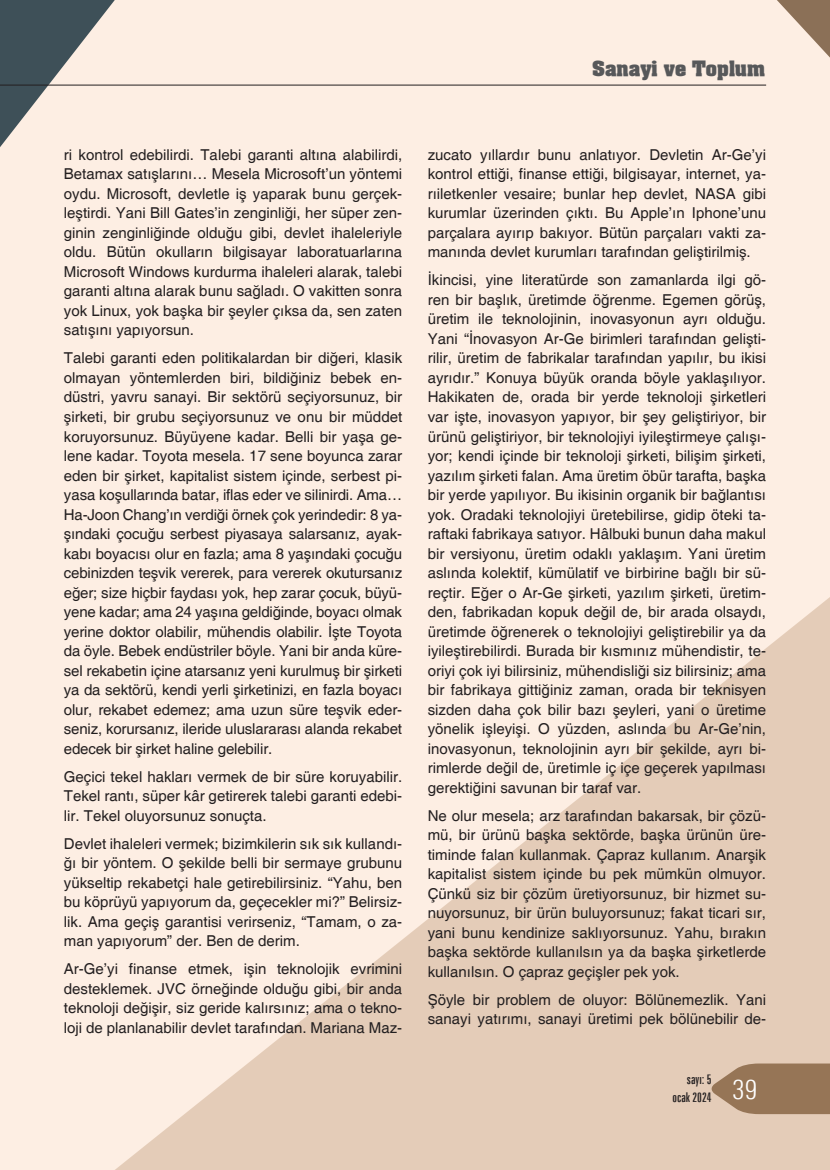
<style>
.page{position:relative;width:830px;height:1170px;background:#fff}
.page>*{position:absolute;margin:0;border:0;box-sizing:border-box;transform-origin:0 0}
.t1{font:300 condensed 27px "Zurich BT";color:#fff}
.t2{font:700 18px "TR Aardvark";color:#57585a}
.bultenmetin{font:15px/19.5px "Helvetica";color:#231f20;text-align:justify}
.t3{font:extra-condensed 13.5px/18px "Zurich BT";color:#231f20;text-align:right}
</style>
<div class="page">
<div style="left:0;top:0;width:829px;height:1169px;background:#fdeee3"></div>
<svg style="left:777px;top:0;width:52px;height:57px"></svg>
<svg style="left:116px;top:598px;width:713px;height:571px"></svg>
<svg style="left:0;top:0;width:115px;height:147px"></svg>
<svg style="left:710px;top:1063px;width:119px;height:50px;background:#a18164"></svg>
<hr style="left:0;top:85px;width:765px;height:1px;background:#231f20">
<p class="t2" style="left:591px;top:55px;width:174px">Sanayi ve Toplum</p>
<p class="bultenmetin" style="left:64px;top:145px;width:340px">ri kontrol edebilirdi. Talebi garanti altına alabilirdi, Betamax satışlarını… Mesela Microsoft’un yöntemi oydu. Microsoft, devletle iş yaparak bunu gerçek&shy;leştirdi. Yani Bill Gates’in zenginliği, her süper zen&shy;ginin zenginliğinde olduğu gibi, devlet ihaleleriyle oldu. Bütün okulların bilgisayar laboratuarlarına Microsoft Windows kurdurma ihaleleri alarak, talebi garanti altına alarak bunu sağladı. O vakitten sonra yok Linux, yok başka bir şeyler çıksa da, sen zaten satışını yapıyorsun.</p>
<p class="bultenmetin" style="left:64px;top:349px;width:340px">Talebi garanti eden politikalardan bir diğeri, klasik olmayan yöntemlerden biri, bildiğiniz bebek en&shy;düstri, yavru sanayi. Bir sektörü seçiyorsunuz, bir şirketi, bir grubu seçiyorsunuz ve onu bir müddet koruyorsunuz. Büyüyene kadar. Belli bir yaşa ge&shy;lene kadar. Toyota mesela. 17 sene boyunca zarar eden bir şirket, kapitalist sistem içinde, serbest pi&shy;yasa koşullarında batar, iflas eder ve silinirdi. Ama… Ha-Joon Chang’ın verdiği örnek çok yerindedir: 8 ya&shy;şındaki çocuğu serbest piyasaya salarsanız, ayak&shy;kabı boyacısı olur en fazla; ama 8 yaşındaki çocuğu cebinizden teşvik vererek, para vererek okutursanız eğer; size hiçbir faydası yok, hep zarar çocuk, büyü&shy;yene kadar; ama 24 yaşına geldiğinde, boyacı olmak yerine doktor olabilir, mühendis olabilir. İşte Toyota da öyle. Bebek endüstriler böyle. Yani bir anda küre&shy;sel rekabetin içine atarsanız yeni kurulmuş bir şirketi ya da sektörü, kendi yerli şirketinizi, en fazla boyacı olur, rekabet edemez; ama uzun süre teşvik eder&shy;seniz, korursanız, ileride uluslararası alanda rekabet edecek bir şirket haline gelebilir.</p>
<p class="bultenmetin" style="left:64px;top:767px;width:340px">Geçici tekel hakları vermek de bir süre koruyabilir.<br>Tekel rantı, süper kâr getirerek talebi garanti edebi&shy;lir. Tekel oluyorsunuz sonuçta.</p>
<p class="bultenmetin" style="left:64px;top:834px;width:340px">Devlet ihaleleri vermek; bizimkilerin sık sık kullandı&shy;ğı bir yöntem. O şekilde belli bir sermaye grubunu yükseltip rekabetçi hale getirebilirsiniz. “Yahu, ben bu köprüyü yapıyorum da, geçecekler mi?” Belirsiz&shy;lik. Ama geçiş garantisi verirseniz, “Tamam, o za&shy;man yapıyorum” der. Ben de derim.</p>
<p class="bultenmetin" style="left:64px;top:959px;width:340px">Ar-Ge’yi finanse etmek, işin teknolojik evrimini desteklemek. JVC örneğinde olduğu gibi, bir anda teknoloji değişir, siz geride kalırsınız; ama o tekno&shy;loji de planlanabilir devlet tarafından. Mariana Maz-</p>
<p class="bultenmetin" style="left:427px;top:145px;width:340px">zucato yıllardır bunu anlatıyor. Devletin Ar-Ge’yi kontrol ettiği, finanse ettiği, bilgisayar, internet, ya&shy;rıiletkenler vesaire; bunlar hep devlet, NASA gibi kurumlar üzerinden çıktı. Bu Apple’ın Iphone’unu parçalara ayırıp bakıyor. Bütün parçaları vakti za&shy;manında devlet kurumları tarafından geliştirilmiş.</p>
<p class="bultenmetin" style="left:427px;top:271px;width:340px">İkincisi, yine literatürde son zamanlarda ilgi gö&shy;ren bir başlık, üretimde öğrenme. Egemen görüş, üretim ile teknolojinin, inovasyonun ayrı olduğu.<br>Yani “İnovasyon Ar-Ge birimleri tarafından gelişti&shy;rilir, üretim de fabrikalar tarafından yapılır, bu ikisi ayrıdır.” Konuya büyük oranda böyle yaklaşılıyor.<br>Hakikaten de, orada bir yerde teknoloji şirketleri var işte, inovasyon yapıyor, bir şey geliştiriyor, bir ürünü geliştiriyor, bir teknolojiyi iyileştirmeye çalışı&shy;yor; kendi içinde bir teknoloji şirketi, bilişim şirketi, yazılım şirketi falan. Ama üretim öbür tarafta, başka bir yerde yapılıyor. Bu ikisinin organik bir bağlantısı yok. Oradaki teknolojiyi üretebilirse, gidip öteki ta&shy;raftaki fabrikaya satıyor. Hâlbuki bunun daha makul bir versiyonu, üretim odaklı yaklaşım. Yani üretim aslında kolektif, kümülatif ve birbirine bağlı bir sü&shy;reçtir. Eğer o Ar-Ge şirketi, yazılım şirketi, üretim&shy;den, fabrikadan kopuk değil de, bir arada olsaydı, üretimde öğrenerek o teknolojiyi geliştirebilir ya da iyileştirebilirdi. Burada bir kısmınız mühendistir, te&shy;oriyi çok iyi bilirsiniz, mühendisliği siz bilirsiniz; ama bir fabrikaya gittiğiniz zaman, orada bir teknisyen sizden daha çok bilir bazı şeyleri, yani o üretime yönelik işleyişi. O yüzden, aslında bu Ar-Ge’nin, inovasyonun, teknolojinin ayrı bir şekilde, ayrı bi&shy;rimlerde değil de, üretimle iç içe geçerek yapılması gerektiğini savunan bir taraf var.</p>
<p class="bultenmetin" style="left:427px;top:806px;width:340px">Ne olur mesela; arz tarafından bakarsak, bir çözü&shy;mü, bir ürünü başka sektörde, başka ürünün üre&shy;timinde falan kullanmak. Çapraz kullanım. Anarşik kapitalist sistem içinde bu pek mümkün olmuyor.<br>Çünkü siz bir çözüm üretiyorsunuz, bir hizmet su&shy;nuyorsunuz, bir ürün buluyorsunuz; fakat ticari sır, yani bunu kendinize saklıyorsunuz. Yahu, bırakın başka sektörde kullanılsın ya da başka şirketlerde kullanılsın. O çapraz geçişler pek yok.</p>
<p class="bultenmetin" style="left:427px;top:990px;width:340px">Şöyle bir problem de oluyor: Bölünemezlik. Yani sanayi yatırımı, sanayi üretimi pek bölünebilir de-</p>
<p class="t3" style="left:672px;top:1069px;width:41px">sayı: 5 ocak 2024</p>
<h1 class="t1" style="left:732px;top:1072px;width:26px">39</h1>
</div>
